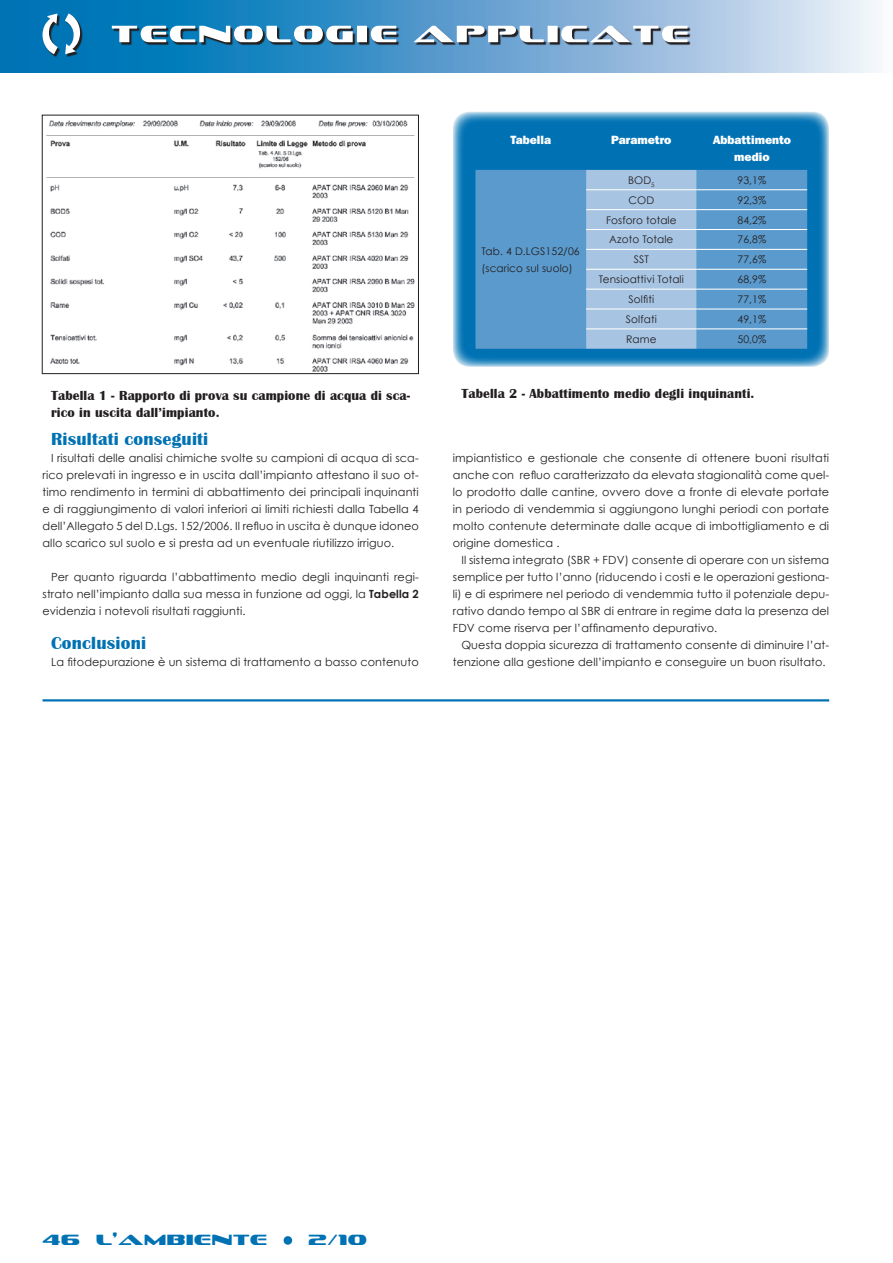
<style>
.page{position:relative;width:893px;height:1263px;background:#fff}
.page>*{position:absolute;margin:0;border:0;box-sizing:border-box;transform-origin:0 0}
.t1{font:700 18px "Britannic";letter-spacing:.01em;color:#0072b4}
.t2{font:15px "Sofachrome";letter-spacing:.05em;color:#0072b4}
.t3{font:700 13.5px/17px "Britannic";letter-spacing:.01em;color:#231f20}
.t4{font:12px/17px "ITC Franklin Gothic Std Hvy";color:#fff;text-align:center}
.t5{font:11.25px/17px "Century Gothic";letter-spacing:.01em;color:#231f20;text-align:justify}
.t6{font:10.5px/17px "Century Gothic";letter-spacing:.01em;color:#231f20}
.s1{font-weight:700}
</style>
<div class="page">
<svg style="left:0;top:0;width:879px;height:72px;background:#72add5"></svg>
<svg style="left:284px;top:1236px;width:8px;height:9px"></svg>
<svg style="left:44px;top:15px;width:647px;height:42px;background:#4894c6"></svg>
<svg style="left:43px;top:13px;width:644px;height:41px"></svg>
<svg style="left:453px;top:112px;width:376px;height:255px;background:#2b89c0"></svg>
<svg style="left:475px;top:128px;width:332px;height:221px;background:#5d9dce"></svg>
<hr style="left:586px;top:189px;width:111px;height:1px;background:#fff">
<hr style="left:697px;top:189px;width:110px;height:1px;background:#fff">
<hr style="left:586px;top:209px;width:111px;height:1px;background:#fff">
<hr style="left:697px;top:209px;width:110px;height:1px;background:#fff">
<hr style="left:586px;top:229px;width:111px;height:1px;background:#fff">
<hr style="left:697px;top:229px;width:110px;height:1px;background:#fff">
<hr style="left:586px;top:249px;width:111px;height:1px;background:#fff">
<hr style="left:697px;top:249px;width:110px;height:1px;background:#fff">
<hr style="left:586px;top:269px;width:111px;height:1px;background:#fff">
<hr style="left:697px;top:269px;width:110px;height:1px;background:#fff">
<hr style="left:586px;top:289px;width:111px;height:1px;background:#fff">
<hr style="left:697px;top:289px;width:110px;height:1px;background:#fff">
<hr style="left:586px;top:308px;width:111px;height:2px;background:#fff">
<hr style="left:697px;top:308px;width:110px;height:2px;background:#fff">
<hr style="left:586px;top:328px;width:111px;height:1px;background:#fff">
<hr style="left:697px;top:328px;width:110px;height:1px;background:#fff">
<img style="left:46px;top:120px;width:369px;height:252px">
<div style="left:42px;top:115px;width:377px;height:259px;border:1px solid #231f20"></div>
<hr style="left:43px;top:699px;width:786px;height:2px;background:#0072b4">
<p class="t4" style="left:510px;top:132px;width:42px">Tabella</p>
<p class="t4" style="left:611px;top:132px;width:62px">Parametro</p>
<p class="t4" style="left:713px;top:132px;width:80px">Abbattimento medio</p>
<p class="t6" style="left:481px;top:242px;width:100px">Tab. 4 D.LGS152/06 (scarico sul suolo)</p>
<p class="t6" style="left:628px;top:171px;width:28px">BOD<sub>5</sub></p>
<p class="t6" style="left:737px;top:171px;width:30px">93,1%</p>
<p class="t6" style="left:628px;top:191px;width:27px">COD</p>
<p class="t6" style="left:737px;top:191px;width:30px">92,3%</p>
<p class="t6" style="left:606px;top:211px;width:72px">Fosforo totale</p>
<p class="t6" style="left:737px;top:211px;width:30px">84,2%</p>
<p class="t6" style="left:609px;top:231px;width:66px">Azoto Totale</p>
<p class="t6" style="left:737px;top:231px;width:30px">76,8%</p>
<p class="t6" style="left:634px;top:251px;width:17px">SST</p>
<p class="t6" style="left:737px;top:251px;width:30px">77,6%</p>
<p class="t6" style="left:599px;top:271px;width:87px">Tensioattivi Totali</p>
<p class="t6" style="left:737px;top:271px;width:30px">68,9%</p>
<p class="t6" style="left:629px;top:291px;width:27px">Solfiti</p>
<p class="t6" style="left:737px;top:291px;width:30px">77,1%</p>
<p class="t6" style="left:626px;top:310px;width:32px">Solfati</p>
<p class="t6" style="left:737px;top:310px;width:30px">49,1%</p>
<p class="t6" style="left:626px;top:330px;width:32px">Rame</p>
<p class="t6" style="left:737px;top:330px;width:30px">50,0%</p>
<p class="t3" style="left:51px;top:387px;width:361px">Tabella 1 - Rapporto di prova su campione di acqua di sca&shy;rico in uscita dall’impianto.</p>
<p class="t3" style="left:461px;top:385px;width:295px">Tabella 2 - Abbattimento medio degli inquinanti.</p>
<h1 class="t1" style="left:51px;top:429px;width:159px">Risultati conseguiti</h1>
<p class="t5" style="left:43px;top:449px;width:378px;text-indent:9px">I risultati delle analisi chimiche svolte su campioni di acqua di sca&shy;rico prelevati in ingresso e in uscita dall’impianto attestano il suo ot&shy;timo rendimento in termini di abbattimento dei principali inquinanti e di raggiungimento di valori inferiori ai limiti richiesti dalla Tabella 4 dell’Allegato 5 del D.Lgs. 152/2006. Il refluo in uscita è dunque idoneo allo scarico sul suolo e si presta ad un eventuale riutilizzo irriguo.</p>
<p class="t5" style="left:43px;top:569px;width:378px;text-indent:9px">Per quanto riguarda l’abbattimento medio degli inquinanti regi&shy;strato nell’impianto dalla sua messa in funzione ad oggi, la <span class="s1">Tabella 2 </span>evidenzia i notevoli risultati raggiunti.</p>
<h1 class="t1" style="left:51px;top:633px;width:97px">Conclusioni</h1>
<p class="t5" style="left:51px;top:654px;width:369px">La fitodepurazione è un sistema di trattamento a basso contenuto</p>
<p class="t5" style="left:453px;top:449px;width:378px">impiantistico e gestionale che consente di ottenere buoni risultati anche con refluo caratterizzato da elevata stagionalità come quel&shy;lo prodotto dalle cantine, ovvero dove a fronte di elevate portate in periodo di vendemmia si aggiungono lunghi periodi con portate molto contenute determinate dalle acque di imbottigliamento e di origine domestica .</p>
<p class="t5" style="left:453px;top:552px;width:378px;text-indent:9px">Il sistema integrato (SBR + FDV) consente di operare con un sistema semplice per tutto l’anno (riducendo i costi e le operazioni gestiona&shy;li) e di esprimere nel periodo di vendemmia tutto il potenziale depu&shy;rativo dando tempo al SBR di entrare in regime data la presenza del FDV come riserva per l’affinamento depurativo.</p>
<p class="t5" style="left:453px;top:637px;width:378px;text-indent:9px">Questa doppia sicurezza di trattamento consente di diminuire l’at&shy;tenzione alla gestione dell’impianto e conseguire un buon risultato.</p>
<h2 class="t2" style="left:43px;top:1232px;width:226px">46 L’AMBIENTE</h2>
<h2 class="t2" style="left:309px;top:1232px;width:59px">2/10</h2>
</div>
